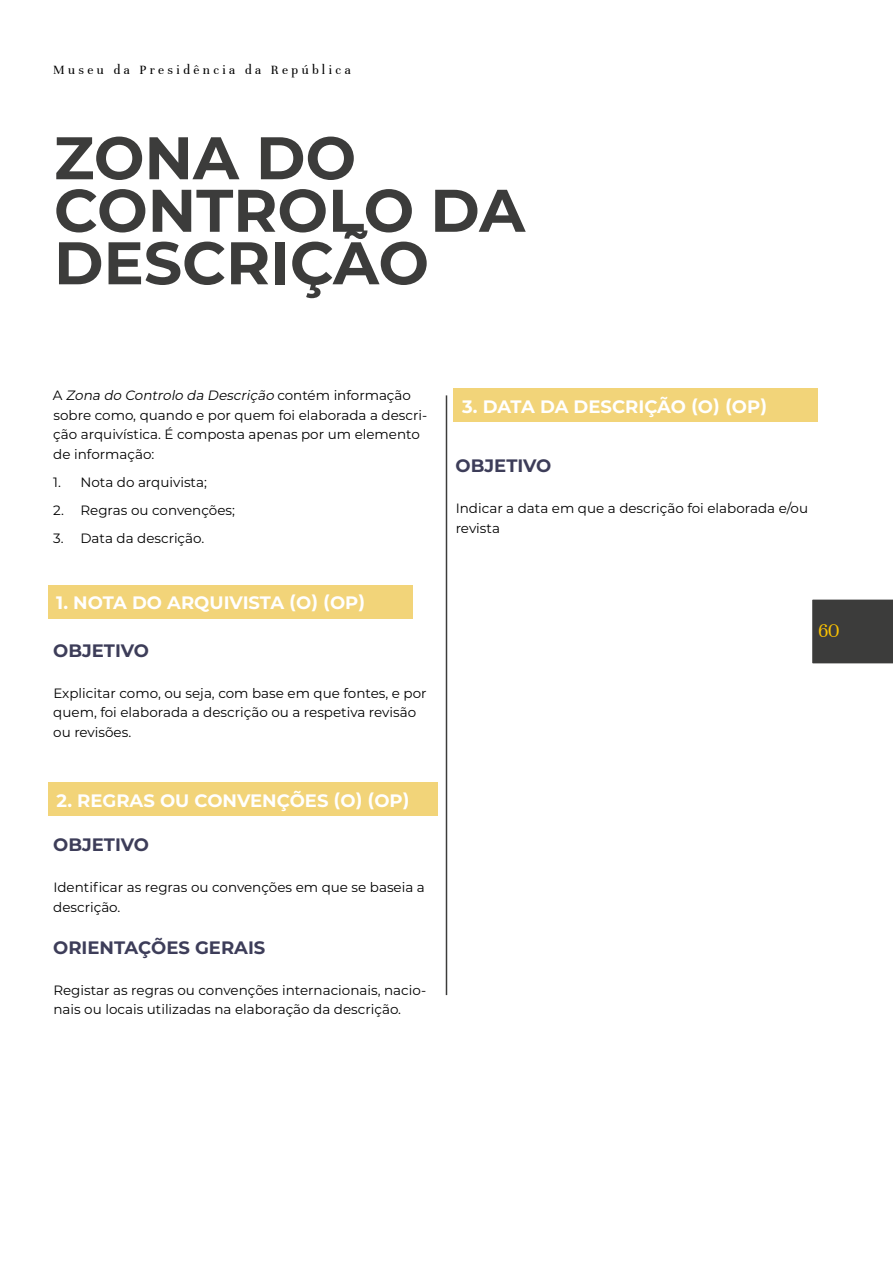
<style>
.page{position:relative;width:893px;height:1263px;background:#fff}
.page>*{position:absolute;margin:0;border:0;box-sizing:border-box;transform-origin:0 0}
.t1{font:700 60px/52.5px "Montserrat";color:#3c3c3b}
.t2{font:21px "Unna";color:#fbc201}
.t3{font:700 18px "Montserrat";color:#fff}
.t4{font:700 18px "Montserrat";color:#3d3d59}
.t5{font:13.5px/19.5px "Montserrat";color:#000}
.t6{font:13.5px "Unna";letter-spacing:.25em;color:#000}
.s1{font-style:italic}
</style>
<div class="page">
<div style="left:812px;top:599px;width:81px;height:65px;background:#3c3c3b"></div>
<div style="left:48px;top:585px;width:364px;height:33px;background:#f2d479"></div>
<div style="left:48px;top:782px;width:389px;height:34px;background:#f2d479"></div>
<div style="left:453px;top:388px;width:365px;height:34px;background:#f2d479"></div>
<hr style="left:446px;top:395px;width:1px;height:600px;background:#3c3c3b">
<p class="t6" style="left:53px;top:62px;width:299px">Museu da Presidência da República</p>
<h1 class="t1" style="left:54px;top:129px;width:473px">ZONA DO<br>CONTROLO DA<br>DESCRIÇÃO</h1>
<p class="t5" style="left:53px;top:385px;width:376px">A <span class="s1">Zona do Controlo da Descrição</span> co n té m i n fo r m a ç ã o sobre como, quando e por quem foi elaborada a descri&shy;ção arquivística. É composta apenas por um elemento de informação:</p>
<p class="t5" style="left:53px;top:471px;width:155px">1. Nota do arquivista;</p>
<p class="t5" style="left:53px;top:499px;width:183px">2. Regras ou convenções;</p>
<p class="t5" style="left:53px;top:527px;width:153px">3. Data da descrição.</p>
<h3 class="t3" style="left:56px;top:590px;width:310px">1. NOTA DO ARQUIVISTA (O) (OP)</h3>
<h3 class="t4" style="left:53px;top:638px;width:97px">OBJETIVO</h3>
<p class="t5" style="left:53px;top:683px;width:375px">Explicitar como, ou seja, com base em que fontes, e por quem, foi elaborada a descrição ou a respetiva revisão ou revisões.</p>
<h3 class="t3" style="left:57px;top:788px;width:354px">2. REGRAS OU CONVENÇÕES (O) (OP)</h3>
<h3 class="t4" style="left:53px;top:832px;width:97px">OBJETIVO</h3>
<p class="t5" style="left:53px;top:877px;width:373px">Identificar as regras ou convenções em que se baseia a descrição.</p>
<h3 class="t4" style="left:53px;top:935px;width:214px">ORIENTAÇÕES GERAIS</h3>
<p class="t5" style="left:53px;top:980px;width:374px">Registar as regras ou convenções internacionais, nacio&shy;nais ou locais utilizadas na elaboração da descrição.</p>
<h3 class="t3" style="left:462px;top:393px;width:306px">3. DATA DA DESCRIÇÃO (O) (OP)</h3>
<h3 class="t4" style="left:456px;top:453px;width:97px">OBJETIVO</h3>
<p class="t5" style="left:456px;top:498px;width:354px">Indicar a data em que a descrição foi elaborada e/ou revista</p>
<h2 class="t2" style="left:818px;top:619px;width:23px">60</h2>
</div>
